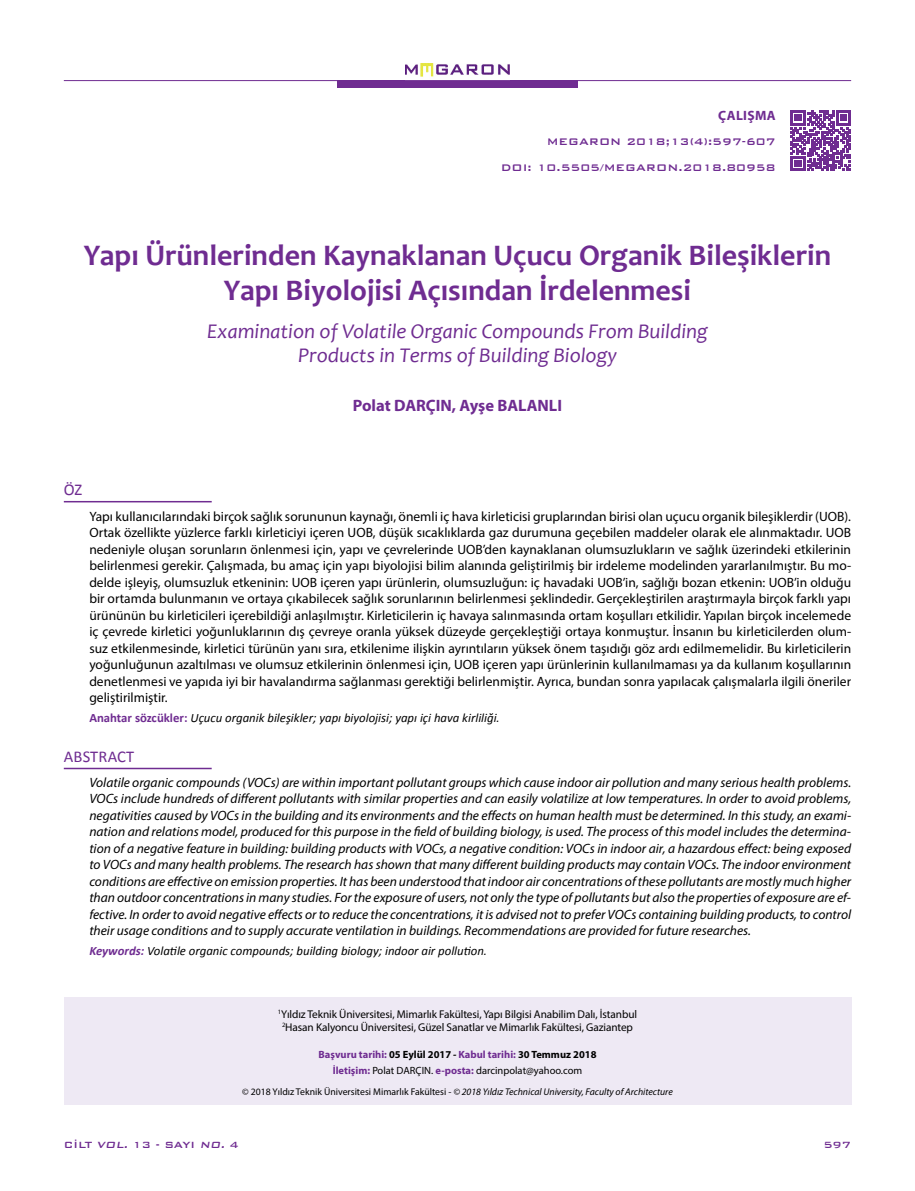
<style>
.page{position:relative;width:915px;height:1191px;background:#fff}
.page>*{position:absolute;margin:0;border:0;box-sizing:border-box;transform-origin:0 0}
.t1{font:700 30px/34.5px "Candara";color:#6f2c91;text-align:center}
.t2{font:italic 21px/24px "Candara";color:#6f2c91;text-align:center}
.t3{font:700 16.5px "Myriad Pro";color:#6f2c91}
.t4{font:16.5px "Calibri";letter-spacing:.01em;color:#6f2c91}
.t5{font:13.5px/16.5px "Myriad Pro";color:#000;text-align:justify}
.t6{font:italic 13.5px/16.5px "Myriad Pro";color:#000;text-align:justify}
.t7{font:700 13.5px "Myriad Pro";letter-spacing:.025em;color:#6f2c91}
.t8{font:italic 12.75px "Calibri";color:#000}
.t9{font:500 12.75px/25.5px "Bank Gothic";color:#6f2c91;text-align:right}
.t10{font:500 12px "Bank Gothic BT";color:#6f2c91}
.t11{font:11.25px/13.5px "Myriad Pro";letter-spacing:-.01em;color:#000;text-align:center}
.t12{font:700 10.5px/16.8px "Myriad Pro";color:#6f2c91;text-align:center}
.t13{font:italic 9.75px "Myriad Pro";color:#000}
.s1{font-weight:700;font-style:normal;color:#6f2c91}
.s2{font-weight:700;color:#6f2c91}
.s3{color:#000}
.s4{font-style:italic;color:#000}
.s5{font-weight:400;color:#000}
.s6{font-style:normal}
.s7{font-style:italic}
</style>
<div class="page">
<div style="left:64px;top:997px;width:786px;height:108px;background:#eee9f4"></div>
<div style="left:337px;top:80px;width:240px;height:8px;background:#6f2c91"></div>
<img style="left:405px;top:64px;width:104px;height:13px">
<hr style="left:64px;top:80px;width:786px;height:1px;background:#6f2c91">
<hr style="left:64px;top:501px;width:148px;height:1px;background:#6f2c91">
<hr style="left:64px;top:767px;width:148px;height:2px;background:#6f2c91">
<svg style="left:790px;top:111px;width:60px;height:60px"></svg>
<p class="t7" style="left:718px;top:106px;width:59px">ÇALIŞMA</p>
<p class="t9" style="left:500px;top:128px;width:276px">MEGARON 2018;13(4):597-607<br>DOI: 10.5505/MEGARON.2018.80958</p>
<h1 class="t1" style="left:84px;top:238px;width:748px">Yapı Ürünlerinden Kaynaklanan Uçucu Organik Bileşiklerin<br>Yapı Biyolojisi Açısından İrdelenmesi</h1>
<h2 class="t2" style="left:207px;top:319px;width:502px">Examination of Volatile Organic Compounds From Building<br>Products in Terms of Building Biology</h2>
<p class="t3" style="left:353px;top:394px;width:210px">Polat DARÇIN, Ayşe BALANLI</p>
<p class="t4" style="left:64px;top:479px;width:20px">ÖZ</p>
<p class="t5" style="left:89px;top:508px;width:763px">Yapı kullanıcılarındaki birçok sağlık sorununun kaynağı, önemli iç hava kirleticisi gruplarından birisi olan uçucu organik bileşiklerdir (UOB).<br>Ortak özellikte yüzlerce farklı kirleticiyi içeren UOB, düşük sıcaklıklarda gaz durumuna geçebilen maddeler olarak ele alınmaktadır. UOB nedeniyle oluşan sorunların önlenmesi için, yapı ve çevrelerinde UOB’den kaynaklanan olumsuzlukların ve sağlık üzerindeki etkilerinin belirlenmesi gerekir. Çalışmada, bu amaç için yapı biyolojisi bilim alanında geliştirilmiş bir irdeleme modelinden yararlanılmıştır. Bu mo&shy;delde işleyiş, olumsuzluk etkeninin: UOB içeren yapı ürünlerin, olumsuzluğun: iç havadaki UOB’in, sağlığı bozan etkenin: UOB’in olduğu bir ortamda bulunmanın ve ortaya çıkabilecek sağlık sorunlarının belirlenmesi şeklindedir. Gerçekleştirilen araştırmayla birçok farklı yapı ürününün bu kirleticileri içerebildiği anlaşılmıştır. Kirleticilerin iç havaya salınmasında ortam koşulları etkilidir. Yapılan birçok incelemede iç çevrede kirletici yoğunluklarının dış çevreye oranla yüksek düzeyde gerçekleştiği ortaya konmuştur. İnsanın bu kirleticilerden olum&shy;suz etkilenmesinde, kirletici türünün yanı sıra, etkilenime ilişkin ayrıntıların yüksek önem taşıdığı göz ardı edilmemelidir. Bu kirleticilerin yoğunluğunun azaltılması ve olumsuz etkilerinin önlenmesi için, UOB içeren yapı ürünlerinin kullanılmaması ya da kullanım koşullarının denetlenmesi ve yapıda iyi bir havalandırma sağlanması gerektiği belirlenmiştir. Ayrıca, bundan sonra yapılacak çalışmalarla ilgili öneriler geliştirilmiştir.</p>
<p class="t8" style="left:89px;top:709px;width:412px"><span class="s1">Anahtar sözcükler:</span> Uçucu organik bileşikler; yapı biyolojisi; yapı içi hava kirliliği.</p>
<p class="t4" style="left:64px;top:746px;width:72px">ABSTRACT</p>
<p class="t6" style="left:89px;top:774px;width:763px">Volatile organic compounds (VOCs) are within important pollutant groups which cause indoor air pollution and many serious health problems.<br>VOCs include hundreds of different pollutants with similar properties and can easily volatilize at low temperatures. In order to avoid problems, negativities caused by VOCs in the building and its environments and the effects on human health must be determined. In this study, an exami&shy;nation and relations model, produced for this purpose in the field of building biology, is used. The process of this model includes the determina&shy;tion of a negative feature in building: building products with VOCs, a negative condition: VOCs in indoor air, a hazardous effect: being exposed to VOCs and many health problems. The research has shown that many different building products may contain VOCs. The indoor environment conditions are effective on emission properties. It has been understood that indoor air concentrations of these pollutants are mostly much higher than outdoor concentrations in many studies. For the exposure of users, not only the type of pollutants but also the properties of exposure are ef&shy;fective. In order to avoid negative effects or to reduce the concentrations, it is advised not to prefer VOCs containing building products, to control their usage conditions and to supply accurate ventilation in buildings. Recommendations are provided for future researches.</p>
<p class="t8" style="left:89px;top:942px;width:399px"><span class="s2">Keywords:</span> Volatile organic compounds; building biology; indoor air pollution.</p>
<p class="t11" style="left:278px;top:1007px;width:360px"><sup>1</sup>Yıldız Teknik Üniversitesi, Mimarlık Fakültesi, Yapı Bilgisi Anabilim Dalı, İstanbul<br><sup>2</sup>Hasan Kalyoncu Üniversitesi, Güzel Sanatlar ve Mimarlık Fakültesi, Gaziantep</p>
<p class="t12" style="left:318px;top:1045px;width:279px">Başvuru tarihi: <span class="s3">05 Eylül 2017</span> <span class="s4">-</span> Kabul tarihi: <span class="s3">30 Temmuz 2018<br></span>İletişim: <span class="s5">Polat DARÇIN.</span> e-posta: <span class="s5">darcinpolat@yahoo.com</span></p>
<p class="t13" style="left:242px;top:1085px;width:432px"><span class="s6">© 2018 Yıldız Teknik Üniversitesi Mimarlık Fakültesi -</span> © 2018 Yıldız Technical University, Faculty of Architecture</p>
<p class="t10" style="left:64px;top:1138px;width:176px">CİLT <span class="s7">VOL.</span> 13 - SAYI <span class="s7">NO.</span> 4</p>
<p class="t10" style="left:823px;top:1138px;width:29px">597</p>
</div>
